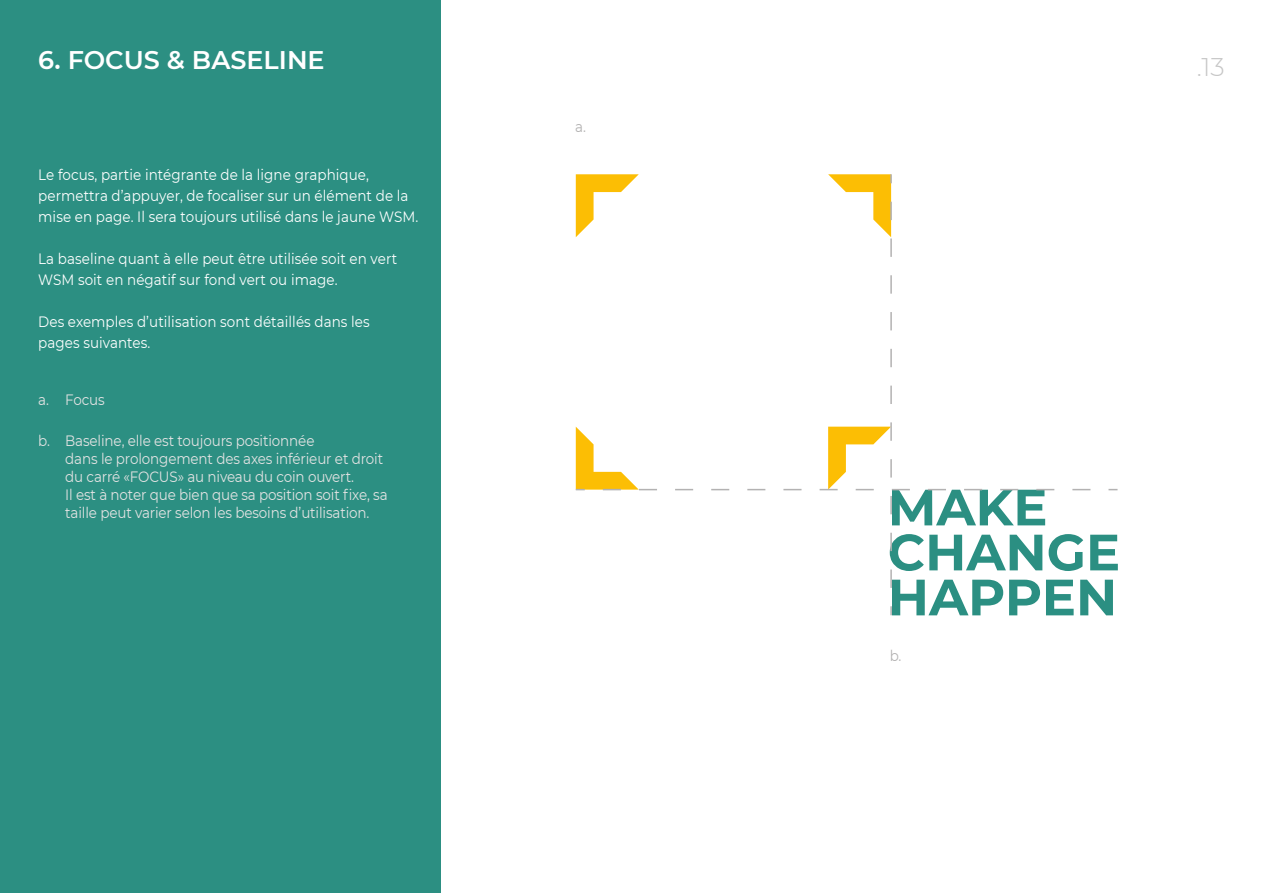
<style>
.page{position:relative;width:1263px;height:893px;background:#fff}
.page>*{position:absolute;margin:0;border:0;box-sizing:border-box;transform-origin:0 0}
.t1{font:700 51px/45px "Montserrat";color:#2b8f82}
.Titres{font:600 25.5px "Montserrat";color:#fff}
.Pagination{font:300 25.5px "Montserrat";color:#c6c6c6}
.Labeur{font:15px/21px "Montserrat";letter-spacing:.005em;color:#fff;scale:.9 1}
.Notes{font:15px/18px "Montserrat";letter-spacing:-.01em;color:#e3e3e3;scale:.9 1}
.Notes-2{font:15px "Montserrat";color:#b3b2b2;scale:.9 1}
</style>
<div class="page">
<div style="left:0;top:0;width:441px;height:893px;background:#2c8f82"></div>
<svg style="left:890px;top:606px;width:2px;height:9px"></svg>
<svg style="left:576px;top:174px;width:515px;height:414px"></svg>
<p class="Titres" style="left:38px;top:42px;width:288px">6. FOCUS &amp; BASELINE</p>
<p class="Pagination" style="left:1197px;top:49px;width:30px">.13</p>
<p class="Labeur" style="left:38px;top:164px;width:424px">Le focus, partie intégrante de la ligne graphique, permettra d’appuyer, de focaliser sur un élément de la mise en page. Il sera toujours utilisé dans le jaune WSM.</p>
<p class="Labeur" style="left:38px;top:248px;width:400px">La baseline quant à elle peut être utilisée soit en vert<br>WSM soit en négatif sur fond vert ou image.</p>
<p class="Labeur" style="left:38px;top:311px;width:370px">Des exemples d’utilisation sont détaillés dans les pages suivantes.</p>
<p class="Notes" style="left:38px;top:390px;width:75px">a. Focus</p>
<p class="Notes" style="left:38px;top:431px;width:308px">b. Baseline, elle est toujours positionnée</p>
<p class="Notes" style="left:65px;top:449px;width:360px">dans le prolongement des axes inférieur et droit du carré «FOCUS» au niveau du coin ouvert.<br>Il est à noter que bien que sa position soit fixe, sa taille peut varier selon les besoins d’utilisation.</p>
<p class="Notes-2" style="left:575px;top:117px;width:13px">a.</p>
<p class="t1" style="left:888px;top:482px;width:234px">MAKE<br>CHANGE<br>HAPPEN</p>
<p class="Notes-2" style="left:890px;top:645px;width:14px">b.</p>
</div>
